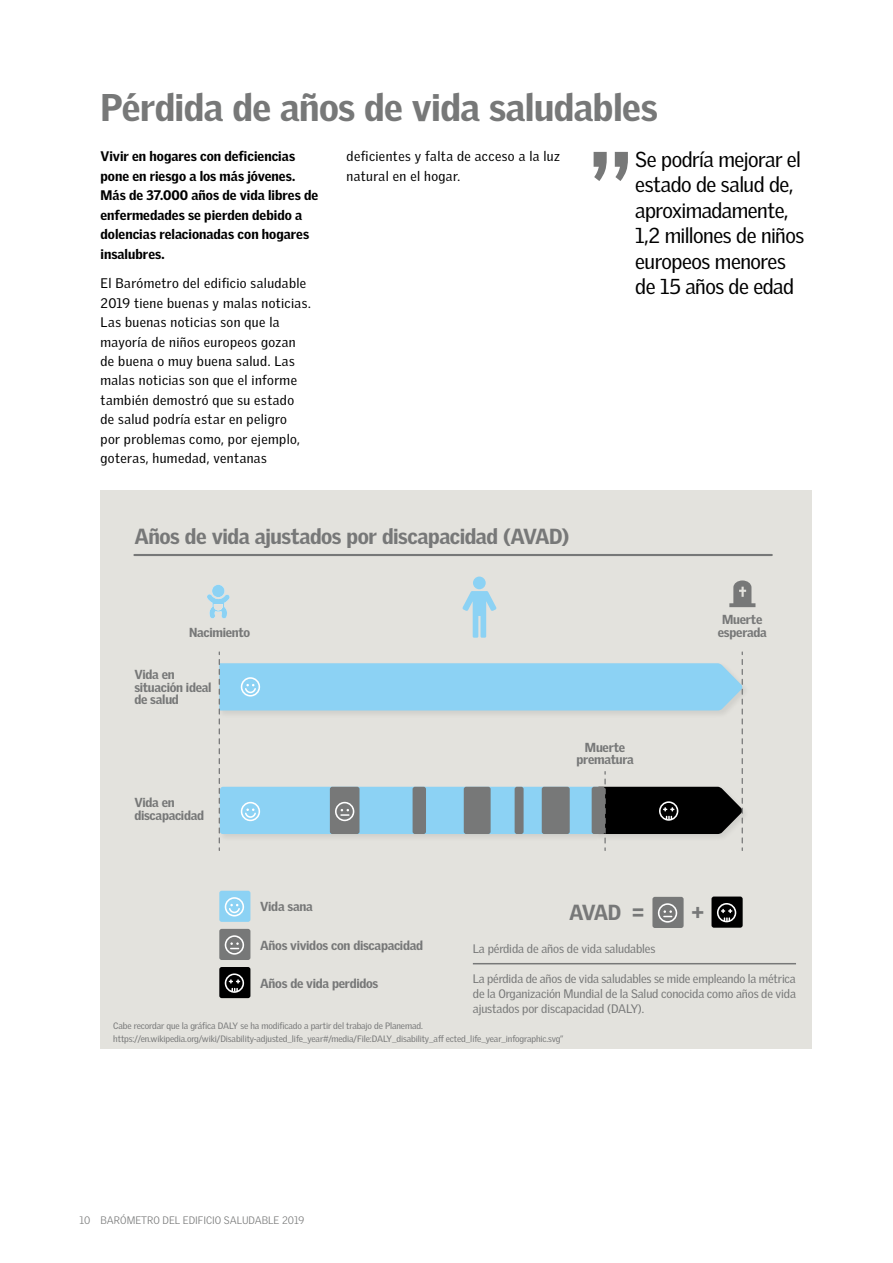
<style>
.page{position:relative;width:893px;height:1263px;background:#fff}
.page>*{position:absolute;margin:0;border:0;box-sizing:border-box;transform-origin:0 0}
.t1{font:700 106.5px "Century Gothic";color:#777878}
.t2{font:900 37.5px "Velux Gothic";letter-spacing:-.015em;color:#777878}
.t3{font:900 21.15px "Velux Gothic";letter-spacing:-.02em;color:#777878}
.t4{font:21px/25.5px "Velux Gothic";letter-spacing:-.025em;color:#000}
.t5{font:13.5px/19.5px "Velux Gothic";letter-spacing:.03em;color:#000}
.t6{font:900 13.5px/19.5px "Velux Gothic";color:#000}
.t7{font:900 12.75px/12.3px "Velux Gothic";letter-spacing:-.02em;color:#777878}
.t8{font:12px/15px "Velux Gothic";letter-spacing:-.01em;color:#777878;text-align:justify}
.t9{font:300 10.5px "Velux Gothic";color:#777878}
.t10{font:9px/13.5px "Velux Gothic";letter-spacing:-.01em;color:#777878}
</style>
<div class="page">
<div style="left:100px;top:490px;width:712px;height:559px;background:#e3e2dd"></div>
<div style="left:219px;top:891px;width:31px;height:31px;background:#8cd2f4;border-radius:2px"></div>
<hr style="left:134px;top:554px;width:638px;height:2px;background:#777878">
<svg style="left:207px;top:585px;width:23px;height:34px"></svg>
<svg style="left:729px;top:580px;width:26px;height:27px"></svg>
<div style="left:473px;top:576px;width:13px;height:13px;background:#8cd2f4;border-radius:50%"></div>
<svg style="left:462px;top:591px;width:35px;height:47px"></svg>
<svg style="left:225px;top:897px;width:19px;height:19px"></svg>
<div style="left:219px;top:967px;width:31px;height:31px;background:#000;border-radius:2px"></div>
<svg style="left:225px;top:973px;width:19px;height:20px"></svg>
<div style="left:219px;top:929px;width:31px;height:31px;background:#777878;border-radius:2px"></div>
<svg style="left:225px;top:935px;width:19px;height:20px"></svg>
<div style="left:711px;top:896px;width:32px;height:32px;background:#000;border-radius:2px"></div>
<svg style="left:717px;top:903px;width:19px;height:19px"></svg>
<div style="left:652px;top:897px;width:32px;height:31px;background:#777878;border-radius:2px"></div>
<svg style="left:658px;top:903px;width:19px;height:20px"></svg>
<svg style="left:219px;top:652px;width:524px;height:198px"></svg>
<hr style="left:473px;top:963px;width:323px;height:1px;background:#777878">
<h2 class="t2" style="left:100px;top:83px;width:559px">Pérdida de años de vida saludables</h2>
<p class="t6" style="left:100px;top:147px;width:219px">Vivir en hogares con deficiencias pone en riesgo a los más jóvenes.<br>Más de 37.000 años de vida libres de enfermedades se pierden debido a dolencias relacionadas con hogares insalubres.</p>
<p class="t5" style="left:100px;top:273px;width:212px">El Barómetro del edificio saludable<br>2019 tiene buenas y malas noticias.<br>Las buenas noticias son que la mayoría de niños europeos gozan de buena o muy buena salud. Las malas noticias son que el informe también demostró que su estado de salud podría estar en peligro<br>por problemas como, por ejemplo, goteras, humedad, ventanas</p>
<p class="t5" style="left:347px;top:146px;width:215px">deficientes y falta de acceso a la luz natural en el hogar.</p>
<h3 class="t3" style="left:134px;top:523px;width:436px">Años de vida ajustados por discapacidad (AVAD)</h3>
<h1 class="t1" style="left:585px;top:111px;width:53px">”</h1>
<h3 class="t4" style="left:635px;top:146px;width:170px">Se podría mejorar el estado de salud de, aproximadamente,<br>1,2 millones de niños europeos menores de 15 años de edad</h3>
<p class="t7" style="left:722px;top:614px;width:42px">Muerte</p>
<p class="t7" style="left:189px;top:626px;width:63px">Nacimiento</p>
<p class="t7" style="left:718px;top:626px;width:50px">esperada</p>
<p class="t7" style="left:134px;top:668px;width:79px">Vida en situación ideal de salud</p>
<p class="t7" style="left:134px;top:797px;width:71px">Vida en discapacidad</p>
<p class="t7" style="left:576px;top:741px;width:59px;text-align:center">Muerte prematura</p>
<p class="t7" style="left:260px;top:900px;width:54px">Vida sana</p>
<p class="t7" style="left:260px;top:939px;width:164px">Años vividos con discapacidad</p>
<p class="t7" style="left:260px;top:977px;width:120px">Años de vida perdidos</p>
<h3 class="t3" style="left:569px;top:899px;width:77px">AVAD =</h3>
<h3 class="t3" style="left:691px;top:899px;width:14px">+</h3>
<p class="t8" style="left:473px;top:941px;width:184px">La pérdida de años de vida saludables</p>
<p class="t8" style="left:473px;top:971px;width:325px">La pérdida de años de vida saludables se mide empleando la métrica de la Organización Mundial de la Salud conocida como años de vida ajustados por discapacidad (DALY).</p>
<p class="t10" style="left:113px;top:1019px;width:452px">Cabe recordar que la gráfica DALY se ha modificado a partir del trabajo de Planemad. https://en.wikipedia.org/wiki/Disability-adjusted_life_year#/media/File:DALY_disability_aff ected_life_year_infographic.svg”</p>
<p class="t9" style="left:80px;top:1214px;width:226px">10 BARÓMETRO DEL EDIFICIO SALUDABLE 2019</p>
</div>
